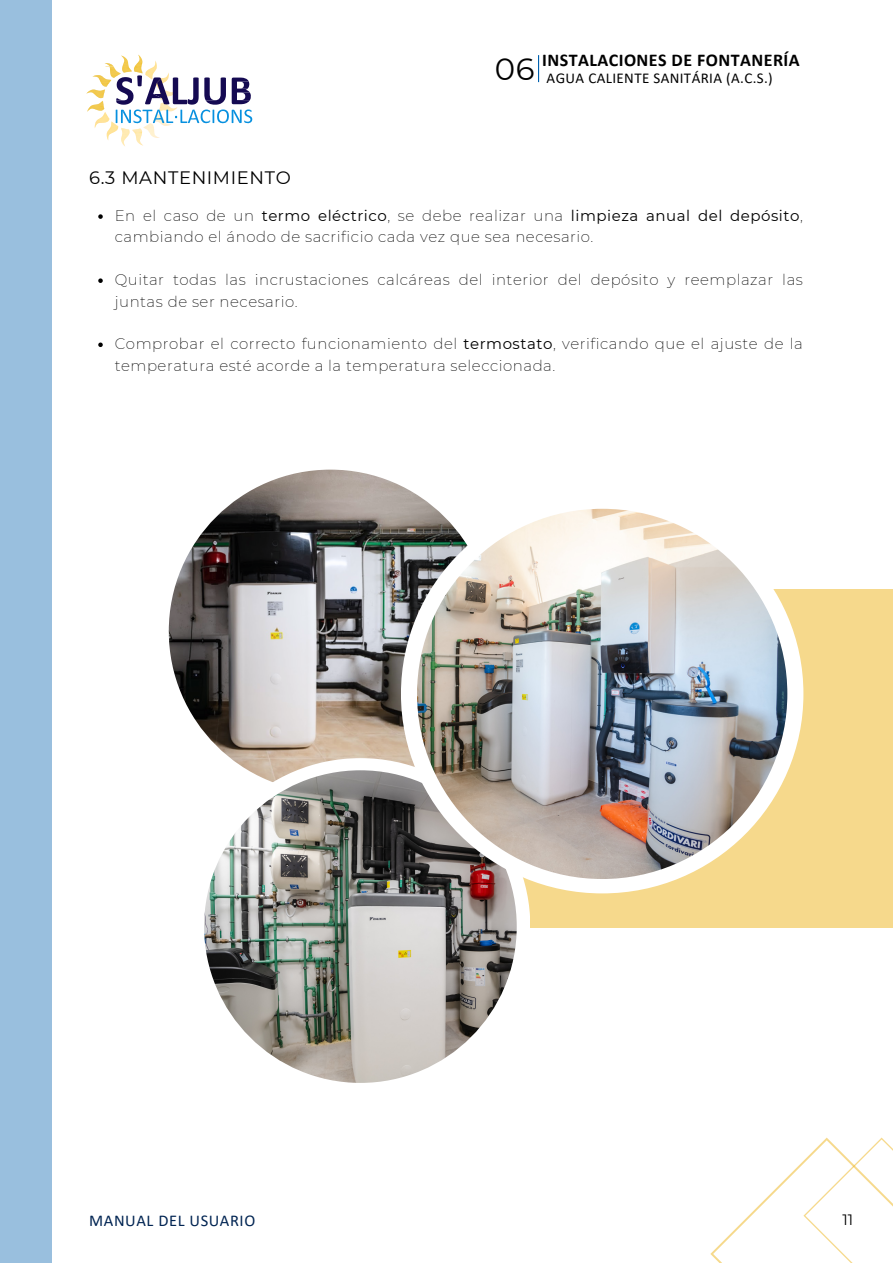
<style>
.page{position:relative;width:893px;height:1264px;background:#fff}
.page>*{position:absolute;margin:0;border:0;box-sizing:border-box;transform-origin:0 0}
.t1{font:30.75px "Montserrat";color:#000}
.t2{font:700 18px "Calibri";letter-spacing:.025em;color:#000}
.t3{font:18px "Montserrat";letter-spacing:.035em;color:#000}
.t4{font:16.5px "Calibri";letter-spacing:.035em;color:#012452}
.t5{font:200 15px/21.3px "Montserrat";letter-spacing:.035em;color:#000}
.t6{font:15px "Calibri";letter-spacing:.025em;color:#000}
.t7{font:15px "Montserrat";color:#000}
.s1{font-weight:400}
</style>
<div class="page">
<svg style="left:710px;top:1137px;width:182px;height:125px"></svg>
<svg style="left:538px;top:55px;width:1px;height:27px"></svg>
<div style="left:0;top:0;width:52px;height:1262px;background:#99bfde"></div>
<svg style="left:86px;top:55px;width:167px;height:91px"></svg>
<div style="left:292px;top:589px;width:600px;height:338px;background:#f6d98c"></div>
<img style="left:169px;top:469px;width:323px;height:323px;border-radius:50%">
<div style="left:190px;top:758px;width:340px;height:337px;background:#fff;border-radius:50%"></div>
<img style="left:204px;top:770px;width:312px;height:312px;border-radius:50%">
<div style="left:401px;top:494px;width:402px;height:399px;background:#fff;border-radius:50%"></div>
<img style="left:417px;top:509px;width:370px;height:370px;border-radius:50%">
<svg style="left:98px;top:214px;width:5px;height:5px"></svg>
<svg style="left:98px;top:278px;width:5px;height:5px"></svg>
<svg style="left:98px;top:342px;width:5px;height:5px"></svg>
<p class="t3" style="left:89px;top:166px;width:203px">6.3 MANTENIMIENTO</p>
<p class="t1" style="left:494px;top:50px;width:41px">06</p>
<p class="t2" style="left:542px;top:52px;width:259px">INSTALACIONES DE FONTANERÍA</p>
<p class="t6" style="left:546px;top:71px;width:228px">AGUA CALIENTE SANITÁRIA (A.C.S.)</p>
<p class="t5" style="left:115px;top:205px;width:689px">En el caso de un <span class="s1">termo eléctrico</span>, se debe realizar una <span class="s1">limpieza anual del depósito</span>, cambiando el ánodo de sacrificio cada vez que sea necesario.</p>
<p class="t5" style="left:115px;top:269px;width:689px">Quitar todas las incrustaciones calcáreas del interior del depósito y reemplazar las juntas de ser necesario.</p>
<p class="t5" style="left:115px;top:333px;width:689px">Comprobar el correcto funcionamiento del <span class="s1">termostato</span>, verificando que el ajuste de la temperatura esté acorde a la temperatura seleccionada.</p>
<p class="t4" style="left:89px;top:1213px;width:167px">MANUAL DEL USUARIO</p>
<p class="t7" style="left:842px;top:1210px;width:12px">11</p>
</div>
